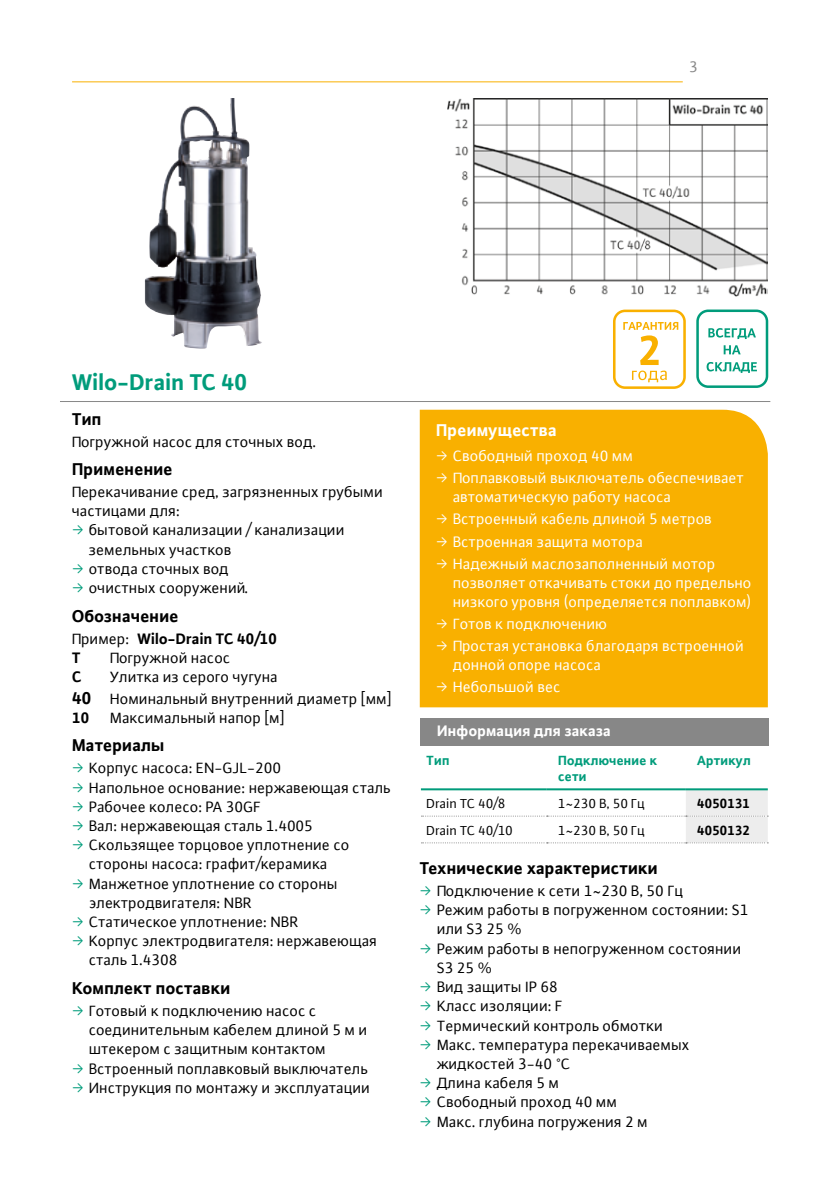
<style>
.page{position:relative;width:840px;height:1191px;background:#fff}
.page>*{position:absolute;margin:0;border:0;box-sizing:border-box;transform-origin:0 0}
.t1{font:700 24px "WILO Plus FM";color:#009c7b}
.t2{font:700 18px "WILO Plus FM";color:#000}
.t3{font:700 18px "WILO Plus FM";color:#fff}
.t4{font:16px/21.6px "WILO Plus FM";color:#000}
.t5{font:16px/22px "WILO Plus FM";color:#fff}
.t6{font:700 16px/19.2px "WILO Plus FM";color:#000}
.t7{font:700 16px "WILO Plus FM";color:#fff}
.t8{font:16px "WILO Plus FM";color:#878787}
.t9{font:14px "WILO Plus FM";color:#000}
.t10{font:700 14px/16.8px "WILO Plus FM";color:#009c7b}
.t11{font:700 14px "WILO Plus FM";color:#000}
.s1{font-family:"WILO Pict";color:#009c7b}
.s2{font-weight:400}
.s3{font-weight:700;font-size:18px}
.s4{font-family:"WILO Pict"}
</style>
<div class="page">
<svg style="left:421px;top:790px;width:346px;height:53px"></svg>
<hr style="left:420px;top:788px;width:126px;height:2px;background:#009c7b">
<hr style="left:546px;top:788px;width:139px;height:2px;background:#009c7b">
<hr style="left:685px;top:788px;width:82px;height:2px;background:#009c7b">
<hr style="left:72px;top:81px;width:610px;height:1px;background:#f9b000">
<div style="left:419px;top:410px;width:348px;height:297px;background:#f9b000"></div>
<div style="left:420px;top:718px;width:348px;height:27px;background:#878787"></div>
<hr style="left:60px;top:401px;width:709px;height:1px;background:#878787">
<div style="left:696px;top:309px;width:71px;height:79px;border:3px solid #009c7b;border-radius:11px"></div>
<svg style="left:708px;top:328px;width:47px;height:11px"></svg>
<svg style="left:723px;top:345px;width:17px;height:9px"></svg>
<svg style="left:706px;top:362px;width:50px;height:11px"></svg>
<img style="left:145px;top:98px;width:117px;height:251px">
<img style="left:447px;top:98px;width:320px;height:198px">
<div style="left:612px;top:309px;width:73px;height:80px;border:3px solid #f9b000;border-radius:11px"></div>
<svg style="left:623px;top:322px;width:55px;height:60px"></svg>
<p class="t8" style="left:689px;top:57px;width:10px">3</p>
<h1 class="t1" style="left:72px;top:365px;width:177px">Wilo-Drain TC 40</h1>
<p class="t2" style="left:72px;top:406px;width:31px">Тип</p>
<p class="t4" style="left:72px;top:430px;width:246px">Погружной насос для сточных вод.</p>
<p class="t2" style="left:72px;top:457px;width:102px">Применение</p>
<p class="t4" style="left:72px;top:481px;width:312px">Перекачивание сред, загрязненных грубыми</p>
<p class="t4" style="left:72px;top:500px;width:109px">частицами для:</p>
<p class="t4" style="left:72px;top:519px;width:274px"><span class="s1">ƒ</span> бытовой канализации / канализации</p>
<p class="t4" style="left:89px;top:538px;width:144px">земельных участков</p>
<p class="t4" style="left:72px;top:557px;width:158px"><span class="s1">ƒ</span> отвода сточных вод</p>
<p class="t4" style="left:72px;top:577px;width:178px"><span class="s1">ƒ</span> очистных сооружений.</p>
<p class="t2" style="left:72px;top:603px;width:108px">Обозначение</p>
<p class="t6" style="left:72px;top:628px;width:206px"><span class="s2">Пример:</span> Wilo-Drain TC 40/10<br>T</p>
<p class="t4" style="left:110px;top:646px;width:122px">Погружной насос</p>
<p class="t6" style="left:72px;top:666px;width:11px">С</p>
<p class="t4" style="left:72px;top:665px;width:321px;text-indent:38px">Улитка из серого чугуна<br><span class="s3">40</span> Номинальный внутренний диаметр [мм]</p>
<p class="t6" style="left:72px;top:707px;width:19px">10</p>
<p class="t4" style="left:110px;top:706px;width:176px">Максимальный напор [м]</p>
<p class="t2" style="left:72px;top:733px;width:94px">Материалы</p>
<p class="t4" style="left:72px;top:757px;width:211px"><span class="s1">ƒ</span> Корпус насоса: EN-GJL-200</p>
<p class="t4" style="left:72px;top:776px;width:320px"><span class="s1">ƒ</span> Напольное основание: нержавеющая сталь</p>
<p class="t4" style="left:72px;top:795px;width:190px"><span class="s1">ƒ</span> Рабочее колесо: PA 30GF</p>
<p class="t4" style="left:72px;top:814px;width:242px"><span class="s1">ƒ</span> Вал: нержавеющая сталь 1.4005</p>
<p class="t4" style="left:72px;top:834px;width:279px"><span class="s1">ƒ</span> Скользящее торцовое уплотнение со</p>
<p class="t4" style="left:89px;top:853px;width:240px">стороны насоса: графит/керамика</p>
<p class="t4" style="left:72px;top:872px;width:267px"><span class="s1">ƒ</span> Манжетное уплотнение со стороны</p>
<p class="t4" style="left:89px;top:891px;width:164px">электродвигателя: NBR</p>
<p class="t4" style="left:72px;top:910px;width:228px"><span class="s1">ƒ</span> Статическое уплотнение: NBR</p>
<p class="t4" style="left:72px;top:930px;width:306px"><span class="s1">ƒ</span> Корпус электродвигателя: нержавеющая</p>
<p class="t4" style="left:89px;top:949px;width:90px">сталь 1.4308</p>
<p class="t2" style="left:72px;top:975px;width:160px">Комплект поставки</p>
<p class="t4" style="left:72px;top:999px;width:246px"><span class="s1">ƒ</span> Готовый к подключению насос с</p>
<p class="t4" style="left:89px;top:1018px;width:280px">соединительным кабелем длиной 5 м и</p>
<p class="t4" style="left:89px;top:1038px;width:238px">штекером с защитным контактом</p>
<p class="t4" style="left:72px;top:1057px;width:297px"><span class="s1">ƒ</span> Встроенный поплавковый выключатель</p>
<p class="t4" style="left:72px;top:1076px;width:299px"><span class="s1">ƒ</span> Инструкция по монтажу и эксплуатации</p>
<p class="t3" style="left:436px;top:418px;width:122px">Преимущества</p>
<p class="t5" style="left:436px;top:444px;width:309px"><span class="s4">ƒ</span> Свободный проход 40 мм<br><span class="s4">ƒ</span> Поплавковый выключатель обеспечивает</p>
<p class="t5" style="left:436px;top:486px;width:281px;text-indent:17px">автоматическую работу насоса<br><span class="s4">ƒ</span> Встроенный кабель длиной 5 метров <span class="s4">ƒ</span> Встроенная защита мотора<br><span class="s4">ƒ</span> Надежный маслозаполненный мотор</p>
<p class="t5" style="left:453px;top:572px;width:300px;line-height:19.2px">позволяет откачивать стоки до предельно низкого уровня (определяется поплавком)</p>
<p class="t5" style="left:436px;top:612px;width:309px"><span class="s4">ƒ</span> Готов к подключению<br><span class="s4">ƒ</span> Простая установка благодаря встроенной</p>
<p class="t5" style="left:436px;top:653px;width:167px;text-indent:17px">донной опоре насоса <span class="s4">ƒ</span> Небольшой вес</p>
<p class="t7" style="left:437px;top:719px;width:175px">Информация для заказа</p>
<p class="t10" style="left:426px;top:751px;width:24px">Тип</p>
<p class="t10" style="left:558px;top:751px;width:100px">Подключение к сети</p>
<p class="t10" style="left:696px;top:751px;width:55px">Артикул</p>
<p class="t9" style="left:426px;top:794px;width:80px">Drain TC 40/8</p>
<p class="t9" style="left:558px;top:794px;width:88px">1~230 В, 50 Гц</p>
<p class="t11" style="left:696px;top:794px;width:54px">4050131</p>
<p class="t9" style="left:426px;top:821px;width:88px">Drain TC 40/10</p>
<p class="t9" style="left:558px;top:821px;width:88px">1~230 В, 50 Гц</p>
<p class="t11" style="left:696px;top:821px;width:54px">4050132</p>
<p class="t2" style="left:420px;top:856px;width:239px">Технические характеристики</p>
<p class="t4" style="left:420px;top:879px;width:265px"><span class="s1">ƒ</span> Подключение к сети 1~230 В, 50 Гц</p>
<p class="t4" style="left:420px;top:899px;width:330px"><span class="s1">ƒ</span> Режим работы в погруженном состоянии: S1</p>
<p class="t4" style="left:437px;top:918px;width:87px">или S3 25 %</p>
<p class="t4" style="left:420px;top:937px;width:323px"><span class="s1">ƒ</span> Режим работы в непогруженном состоянии</p>
<p class="t4" style="left:437px;top:956px;width:57px">S3 25 %</p>
<p class="t4" style="left:420px;top:975px;width:140px"><span class="s1">ƒ</span> Вид защиты IP 68</p>
<p class="t4" style="left:420px;top:995px;width:144px"><span class="s1">ƒ</span> Класс изоляции: F</p>
<p class="t4" style="left:420px;top:1014px;width:244px"><span class="s1">ƒ</span> Термический контроль обмотки</p>
<p class="t4" style="left:420px;top:1033px;width:271px"><span class="s1">ƒ</span> Макс. температура перекачиваемых</p>
<p class="t4" style="left:437px;top:1052px;width:135px">жидкостей 3-40 °C</p>
<p class="t4" style="left:420px;top:1071px;width:141px"><span class="s1">ƒ</span> Длина кабеля 5 м</p>
<p class="t4" style="left:420px;top:1091px;width:199px"><span class="s1">ƒ</span> Свободный проход 40 мм</p>
<p class="t4" style="left:420px;top:1110px;width:229px"><span class="s1">ƒ</span> Макс. глубина погружения 2 м</p>
</div>
